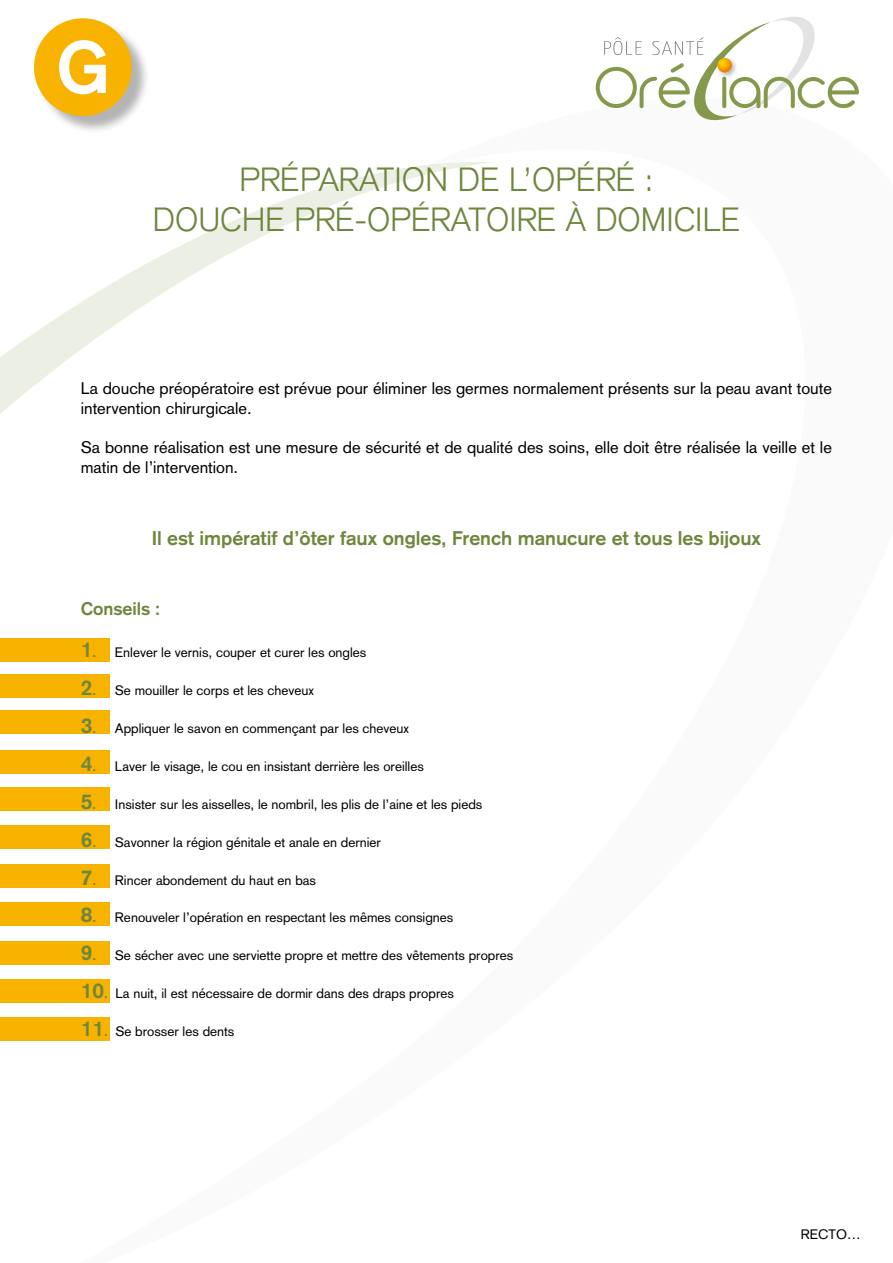
<style>
.page{position:relative;width:893px;height:1263px;background:#fff}
.page>*{position:absolute;margin:0;border:0;box-sizing:border-box;transform-origin:0 0}
.t1{font:700 72.6px "Akzidenz Grotesk";color:#fff}
.t2{font:300 33px/40.2px "Akzidenz Grotesk";color:#6e863d;text-align:center}
.t3{font:700 19.5px "Akzidenz Grotesk";color:#6e863d}
.t4{font:700 18px "Akzidenz Grotesk";color:#6e863d}
.t5{font:16.5px/19.8px "Akzidenz Grotesk";color:#000}
.t6{font:13.5px "Akzidenz Grotesk";color:#000}
.s1{font-weight:700;font-size:21px;color:#6e863d}
.s2{font-weight:700;color:#6e863d}
</style>
<div class="page">
<svg style="left:0;top:162px;width:490px;height:841px"></svg>
<svg style="left:596px;top:17px;width:263px;height:103px"></svg>
<div style="left:0;top:638px;width:110px;height:23px;background:#f7b300"></div>
<div style="left:0;top:674px;width:110px;height:23px;background:#f7b300"></div>
<div style="left:0;top:710px;width:110px;height:23px;background:#f7b300"></div>
<div style="left:0;top:750px;width:110px;height:24px;background:#f7b300"></div>
<div style="left:0;top:788px;width:110px;height:23px;background:#f7b300"></div>
<div style="left:0;top:825px;width:110px;height:23px;background:#f7b300"></div>
<div style="left:0;top:864px;width:110px;height:24px;background:#f7b300"></div>
<div style="left:0;top:902px;width:110px;height:24px;background:#f7b300"></div>
<div style="left:0;top:941px;width:110px;height:23px;background:#f7b300"></div>
<div style="left:0;top:979px;width:110px;height:23px;background:#f7b300"></div>
<div style="left:0;top:1017px;width:110px;height:24px;background:#f7b300"></div>
<div style="left:36px;top:21px;width:114px;height:113px;background:#000;opacity:.3"></div>
<div style="left:34px;top:18px;width:98px;height:98px;background:#f7b300;border-radius:50%"></div>
<h1 class="t1" style="left:56px;top:25px;width:55px">G</h1>
<h2 class="t2" style="left:152px;top:159px;width:589px">PRÉPARATION DE L’OPÉRÉ :<br>DOUCHE PRÉ-OPÉRATOIRE À DOMICILE</h2>
<p class="t5" style="left:81px;top:378px;width:753px">La douche préopératoire est prévue pour éliminer les germes normalement présents sur la peau avant toute intervention chirurgicale.</p>
<p class="t5" style="left:81px;top:438px;width:753px">Sa bonne réalisation est une mesure de sécurité et de qualité des soins, elle doit être réalisée la veille et le matin de l’intervention.</p>
<h3 class="t3" style="left:152px;top:527px;width:611px">Il est impératif d’ôter faux ongles, French manucure et tous les bijoux</h3>
<h3 class="t4" style="left:81px;top:598px;width:81px">Conseils :</h3>
<p class="t6" style="left:81px;top:644px;width:287px"><span class="s1">1</span><span class="s2">.</span> Enlever le vernis, couper et curer les ongles</p>
<p class="t6" style="left:81px;top:682px;width:235px"><span class="s1">2</span><span class="s2">.</span> Se mouiller le corps et les cheveux</p>
<p class="t6" style="left:81px;top:720px;width:330px"><span class="s1">3</span><span class="s2">.</span> Appliquer le savon en commençant par les cheveux</p>
<p class="t6" style="left:81px;top:758px;width:345px"><span class="s1">4</span><span class="s2">.</span> Laver le visage, le cou en insistant derrière les oreilles</p>
<p class="t6" style="left:81px;top:796px;width:403px"><span class="s1">5</span><span class="s2">.</span> Insister sur les aisselles, le nombril, les plis de l’aine et les pieds</p>
<p class="t6" style="left:81px;top:834px;width:302px"><span class="s1">6</span><span class="s2">.</span> Savonner la région génitale et anale en dernier</p>
<p class="t6" style="left:81px;top:872px;width:237px"><span class="s1">7</span><span class="s2">.</span> Rincer abondement du haut en bas</p>
<p class="t6" style="left:81px;top:910px;width:374px"><span class="s1">8</span><span class="s2">.</span> Renouveler l’opération en respectant les mêmes consignes</p>
<p class="t6" style="left:81px;top:948px;width:434px"><span class="s1">9</span><span class="s2">.</span> Se sécher avec une serviette propre et mettre des vêtements propres</p>
<p class="t6" style="left:81px;top:986px;width:375px"><span class="s1">10</span><span class="s2">.</span> La nuit, il est nécessaire de dormir dans des draps propres</p>
<p class="t6" style="left:81px;top:1024px;width:155px"><span class="s1">11</span><span class="s2">.</span> Se brosser les dents</p>
<p class="t6" style="left:801px;top:1226px;width:61px">RECTO…</p>
</div>
